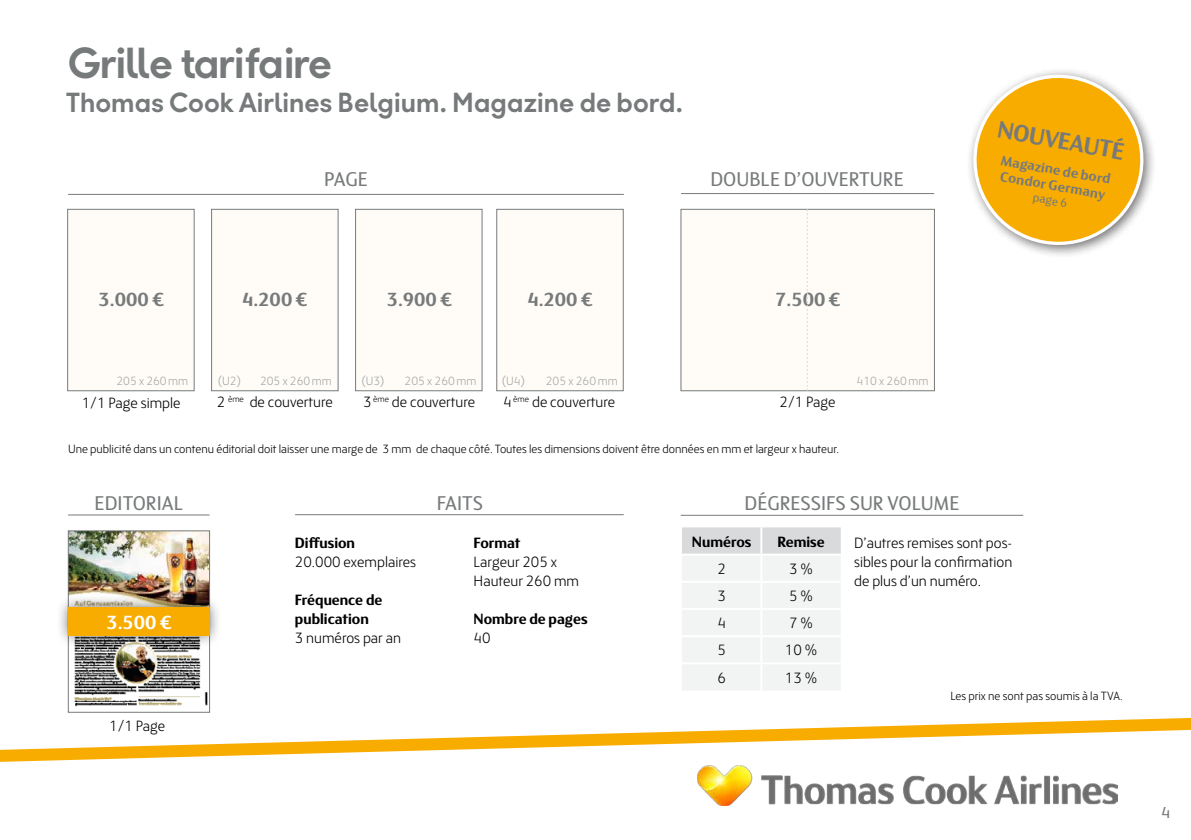
<style>
.page{position:relative;width:1191px;height:840px;background:#fff}
.page>*{position:absolute;margin:0;border:0;box-sizing:border-box;transform-origin:0 0}
.t1{font:700 44px "Thomas Headline";letter-spacing:-.025em;color:#777a7b}
.t2{font:700 28px "Thomas Headline";letter-spacing:.005em;color:#777a7b}
.t3{font:700 24px "FS Blake";color:#777a7b}
.t4{font:20px "FS Blake";color:#777a7b}
.t5{font:700 19.2px "FS Blake";color:#777a7b}
.t6{font:700 19.2px "FS Blake";color:#fff}
.t7{font:16px "FS Blake";color:#777a7b}
.t8{font:300 15px/19px "FS Blake";color:#000;text-align:justify}
.t9{font:700 15px/19px "FS Blake";color:#000}
.t10{font:700 14px/16px "FS Blake";color:#777a7b}
.t11{font:300 12px "FS Blake";color:#000}
.t12{font:300 12px "FS Blake";color:#a2a5a6}
.t13{font:12px "FS Blake";color:#777a7b}
.t14{font:300 8.8px "FS Blake";color:#000}
.s1{font-size:15px}
</style>
<div class="page">
<svg style="left:0;top:710px;width:1191px;height:96px"></svg>
<img style="left:697px;top:765px;width:420px;height:40px">
<div style="left:67px;top:209px;width:127px;height:182px;background:#fffcf7;border:1px solid #777a7b"></div>
<div style="left:211px;top:209px;width:127px;height:182px;background:#fffcf7;border:1px solid #777a7b"></div>
<div style="left:355px;top:209px;width:127px;height:182px;background:#fffcf7;border:1px solid #777a7b"></div>
<div style="left:496px;top:209px;width:127px;height:182px;background:#fffcf7;border:1px solid #777a7b"></div>
<div style="left:680px;top:209px;width:254px;height:182px;background:#fffcf7;border:1px solid #777a7b"></div>
<svg style="left:682px;top:527px;width:158px;height:163px"></svg>
<hr style="left:760px;top:527px;width:2px;height:26px;background:#fff">
<hr style="left:682px;top:553px;width:79px;height:2px;background:#fff">
<hr style="left:761px;top:553px;width:79px;height:2px;background:#fff">
<hr style="left:760px;top:555px;width:2px;height:25px;background:#fff">
<hr style="left:682px;top:580px;width:79px;height:2px;background:#fff">
<hr style="left:761px;top:580px;width:79px;height:2px;background:#fff">
<hr style="left:760px;top:582px;width:2px;height:25px;background:#fff">
<hr style="left:682px;top:607px;width:79px;height:2px;background:#fff">
<hr style="left:761px;top:607px;width:79px;height:2px;background:#fff">
<hr style="left:760px;top:609px;width:2px;height:25px;background:#fff">
<hr style="left:682px;top:634px;width:79px;height:2px;background:#fff">
<hr style="left:761px;top:634px;width:79px;height:2px;background:#fff">
<hr style="left:760px;top:636px;width:2px;height:26px;background:#fff">
<hr style="left:682px;top:662px;width:79px;height:2px;background:#fff">
<hr style="left:761px;top:662px;width:79px;height:2px;background:#fff">
<hr style="left:760px;top:664px;width:2px;height:26px;background:#fff">
<svg style="left:807px;top:209px;width:1px;height:181px"></svg>
<hr style="left:68px;top:194px;width:556px;height:1px;background:#777a7b">
<hr style="left:680px;top:514px;width:343px;height:1px;background:#777a7b">
<hr style="left:681px;top:193px;width:253px;height:1px;background:#777a7b">
<img style="left:70px;top:532px;width:138px;height:175px">
<div style="left:68px;top:530px;width:142px;height:182px;border:1px solid #777a7b"></div>
<div style="left:56px;top:595px;width:166px;height:52px;background:#000;opacity:.5"></div>
<div style="left:68px;top:607px;width:142px;height:28px;background:#f8ac00"></div>
<hr style="left:68px;top:514px;width:141px;height:1px;background:#777a7b">
<hr style="left:295px;top:514px;width:329px;height:1px;background:#777a7b">
<div style="left:965px;top:67px;width:192px;height:191px;background:#000;opacity:.56"></div>
<svg style="left:965px;top:67px;width:187px;height:183px"></svg>
<h1 class="t1" style="left:68px;top:37px;width:266px">Grille tarifaire</h1>
<h2 class="t2" style="left:66px;top:86px;width:618px">Thomas Cook Airlines Belgium. Magazine de bord.</h2>
<h3 class="t4" style="left:324px;top:165px;width:45px">PAGE</h3>
<h3 class="t4" style="left:710px;top:165px;width:195px">DOUBLE D’OUVERTURE</h3>
<p class="t5" style="left:99px;top:286px;width:67px">3.000 €</p>
<p class="t5" style="left:242px;top:286px;width:67px">4.200 €</p>
<p class="t5" style="left:387px;top:286px;width:67px">3.900 €</p>
<p class="t5" style="left:527px;top:286px;width:67px">4.200 €</p>
<p class="t5" style="left:775px;top:285px;width:67px">7.500 €</p>
<p class="t12" style="left:116px;top:373px;width:73px">205 x 260mm</p>
<p class="t12" style="left:218px;top:372px;width:25px">(U2)</p>
<p class="t12" style="left:361px;top:372px;width:25px">(U3)</p>
<p class="t12" style="left:502px;top:372px;width:25px">(U4)</p>
<p class="t12" style="left:260px;top:373px;width:73px">205 x 260mm</p>
<p class="t12" style="left:404px;top:373px;width:73px">205 x 260mm</p>
<p class="t12" style="left:546px;top:373px;width:73px">205 x 260mm</p>
<p class="t12" style="left:856px;top:373px;width:73px">410 x 260mm</p>
<p class="t8" style="left:82px;top:392px;width:100px">1/1 Page simple</p>
<p class="t8" style="left:363px;top:392px;width:114px">3 <sup>ème</sup> de couverture</p>
<p class="t8" style="left:779px;top:392px;width:58px">2/1 Page</p>
<p class="t8" style="left:217px;top:392px;width:118px">2 <sup>ème</sup> de couverture</p>
<p class="t8" style="left:532px;top:392px;width:85px">de couverture</p>
<p class="t14" style="left:503px;top:393px;width:28px"><span class="s1">4</span> ème</p>
<p class="t11" style="left:68px;top:440px;width:772px">Une publicité dans un contenu éditorial doit laisser une marge de 3 mm de chaque côté. Toutes les dimensions doivent être données en mm et largeur x hauteur.</p>
<h3 class="t4" style="left:95px;top:488px;width:90px">EDITORIAL</h3>
<h3 class="t4" style="left:437px;top:488px;width:48px">FAITS</h3>
<h3 class="t4" style="left:744px;top:488px;width:217px">DÉGRESSIFS SUR VOLUME</h3>
<h3 class="t3" style="left:1000px;top:112px;width:129px;rotate:10deg">NOUVEAUTÉ</h3>
<p class="t10" style="left:1002px;top:151px;width:113px;rotate:10deg">Magazine de bord<br>Condor Germany</p>
<p class="t13" style="left:1034px;top:189px;width:36px;rotate:10deg">page 6</p>
<p class="t6" style="left:106px;top:608px;width:67px">3.500 €</p>
<p class="t8" style="left:109px;top:715px;width:58px">1/1 Page</p>
<p class="t9" style="left:295px;top:532px;width:62px">Diffusion</p>
<p class="t8" style="left:295px;top:551px;width:123px">20.000 exemplaires</p>
<p class="t9" style="left:295px;top:589px;width:89px">Fréquence de publication</p>
<p class="t8" style="left:295px;top:627px;width:108px">3 numéros par an</p>
<p class="t9" style="left:473px;top:532px;width:48px">Format</p>
<p class="t8" style="left:473px;top:551px;width:107px">Largeur 205 x<br>Hauteur 260 mm</p>
<p class="t9" style="left:473px;top:608px;width:115px">Nombre de pages</p>
<p class="t8" style="left:473px;top:627px;width:18px">40</p>
<p class="t9" style="left:692px;top:531px;width:61px">Numéros</p>
<p class="t9" style="left:777px;top:531px;width:49px">Remise</p>
<p class="t8" style="left:717px;top:558px;width:10px">2</p>
<p class="t8" style="left:789px;top:558px;width:25px">3 %</p>
<p class="t8" style="left:717px;top:585px;width:10px">3</p>
<p class="t8" style="left:789px;top:585px;width:25px">5 %</p>
<p class="t8" style="left:717px;top:612px;width:10px">4</p>
<p class="t8" style="left:789px;top:612px;width:25px">7 %</p>
<p class="t8" style="left:717px;top:639px;width:10px">5</p>
<p class="t8" style="left:785px;top:639px;width:34px">10 %</p>
<p class="t8" style="left:717px;top:666px;width:10px">6</p>
<p class="t8" style="left:785px;top:666px;width:34px">13 %</p>
<p class="t8" style="left:854px;top:532px;width:160px">D’autres remises sont pos&shy;sibles pour la confirmation de plus d’un numéro.</p>
<p class="t11" style="left:950px;top:687px;width:174px">Les prix ne sont pas soumis à la TVA.</p>
<p class="t7" style="left:1161px;top:800px;width:11px">4</p>
</div>
